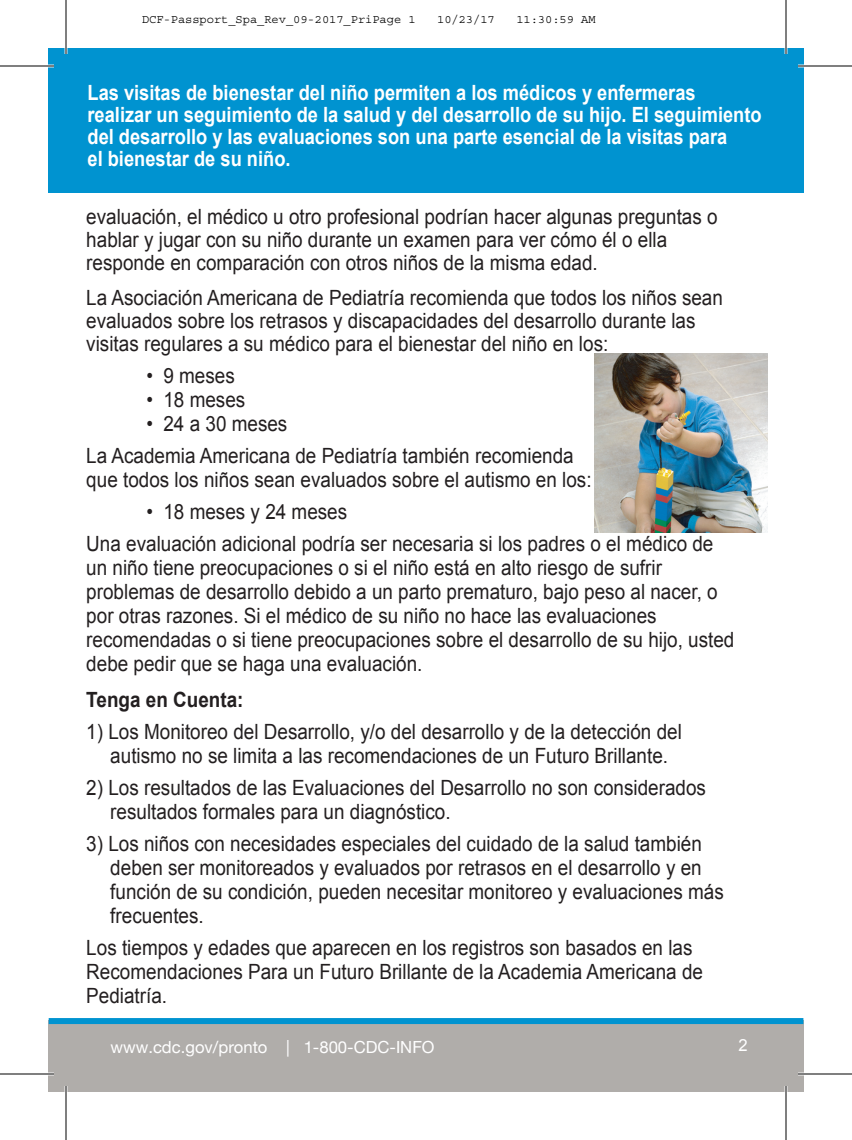
<style>
.page{position:relative;width:852px;height:1140px;background:#fff}
.page>*{position:absolute;margin:0;border:0;box-sizing:border-box;transform-origin:0 0}
.t1{font:21px/24px "Arial";color:#231f20;scale:.9 1}
.t2{font:700 21px/22px "Arial";color:#fff;scale:.87 1}
.t3{font:700 21px "Arial";color:#231f20;scale:.9 1}
.t4{font:16.6px "Helvetica Neue";color:#fff}
.t5{font:16.6px "Arial";color:#fff}
.t6{font:12px "Courier";color:#000}
</style>
<div class="page">
<div style="left:48px;top:48px;width:756px;height:144px;background:#0093d0"></div>
<div style="left:48px;top:1020px;width:755px;height:72px;background:#b0adaa"></div>
<div style="left:49px;top:1018px;width:754px;height:6px;background:#0093d0"></div>
<img style="left:595px;top:354px;width:173px;height:179px">
<hr style="left:0;top:65px;width:54px;height:2px;background:#fff">
<hr style="left:798px;top:65px;width:54px;height:2px;background:#fff">
<hr style="left:0;top:1073px;width:54px;height:2px;background:#fff">
<hr style="left:798px;top:1073px;width:54px;height:2px;background:#fff">
<hr style="left:65px;top:0;width:2px;height:54px;background:#fff">
<hr style="left:65px;top:1086px;width:2px;height:54px;background:#fff">
<hr style="left:785px;top:0;width:2px;height:54px;background:#fff">
<hr style="left:785px;top:1086px;width:2px;height:54px;background:#fff">
<hr style="left:0;top:66px;width:54px;height:1px;background:#000">
<hr style="left:798px;top:66px;width:54px;height:1px;background:#000">
<hr style="left:0;top:1074px;width:54px;height:1px;background:#000">
<hr style="left:798px;top:1074px;width:54px;height:1px;background:#000">
<hr style="left:66px;top:0;width:1px;height:54px;background:#000">
<hr style="left:66px;top:1086px;width:1px;height:54px;background:#000">
<hr style="left:786px;top:0;width:1px;height:54px;background:#000">
<hr style="left:786px;top:1086px;width:1px;height:54px;background:#000">
<p class="t6" style="left:142px;top:13px;width:275px">DCF-Passport_Spa_Rev_09-2017_PriPage 1</p>
<p class="t6" style="left:437px;top:13px;width:59px">10/23/17</p>
<p class="t6" style="left:516px;top:13px;width:81px">11:30:59 AM</p>
<p class="t6" style="left:243px;top:13px;width:131px">PA 7-8-16_Rev2.pdf</p>
<p class="t6" style="left:437px;top:13px;width:52px">9/15/16</p>
<p class="t6" style="left:509px;top:13px;width:81px">10:2 :50 AM</p>
<p class="t2" style="left:88px;top:82px;width:776px">Las visitas de bienestar del niño permiten a los médicos y enfermeras realizar un seguimiento de la salud y del desarrollo de su hijo. El seguimiento del desarrollo y las evaluaciones son una parte esencial de la visitas para<br>el bienestar de su niño.</p>
<p class="t1" style="left:86px;top:205px;width:703px;line-height:23px">evaluación, el médico u otro profesional podrían hacer algunas preguntas o hablar y jugar con su niño durante un examen para ver cómo él o ella responde en comparación con otros niños de la misma edad.</p>
<p class="t1" style="left:86px;top:286px;width:709px;line-height:23px">La Asociación Americana de Pediatría recomienda que todos los niños sean evaluados sobre los retrasos y discapacidades del desarrollo durante las visitas regulares a su médico para el bienestar del niño en los:</p>
<p class="t1" style="left:146px;top:364px;width:100px">• 9 meses</p>
<p class="t1" style="left:146px;top:388px;width:112px">• 18 meses</p>
<p class="t1" style="left:86px;top:408px;width:543px;line-height:32px;text-indent:60px">• 24 a 30 meses<br>La Academia Americana de Pediatría también recomienda</p>
<p class="t1" style="left:86px;top:468px;width:563px">que todos los niños sean evaluados sobre el autismo en los:</p>
<p class="t1" style="left:86px;top:496px;width:698px;line-height:32px;text-indent:60px">• 18 meses y 24 meses<br>Una evaluación adicional podría ser necesaria si los padres o el médico de</p>
<p class="t1" style="left:86px;top:556px;width:722px">un niño tiene preocupaciones o si el niño está en alto riesgo de sufrir problemas de desarrollo debido a un parto prematuro, bajo peso al nacer, o por otras razones. Si el médico de su niño no hace las evaluaciones recomendadas o si tiene preocupaciones sobre el desarrollo de su hijo, usted debe pedir que se haga una evaluación.</p>
<p class="t3" style="left:86px;top:688px;width:176px">Tenga en Cuenta:</p>
<p class="t1" style="left:86px;top:720px;width:663px;text-align:center">1) Los Monitoreo del Desarrollo, y/o del desarrollo y de la detección del autismo no se limita a las recomendaciones de un Futuro Brillante.</p>
<p class="t1" style="left:110px;top:776px;width:663px;text-indent:-24px">2) Los resultados de las Evaluaciones del Desarrollo no son considerados resultados formales para un diagnóstico.</p>
<p class="t1" style="left:110px;top:832px;width:683px;text-indent:-24px">3) Los niños con necesidades especiales del cuidado de la salud también deben ser monitoreados y evaluados por retrasos en el desarrollo y en función de su condición, pueden necesitar monitoreo y evaluaciones más frecuentes.</p>
<p class="t1" style="left:86px;top:936px;width:687px">Los tiempos y edades que aparecen en los registros son basados en las<br>Recomendaciones Para un Futuro Brillante de la Academia Americana de<br>Pediatría.</p>
<p class="t4" style="left:111px;top:1037px;width:326px">www.cdc.gov/pronto | 1-800-CDC-INFO</p>
<p class="t5" style="left:739px;top:1036px;width:11px">2</p>
</div>
